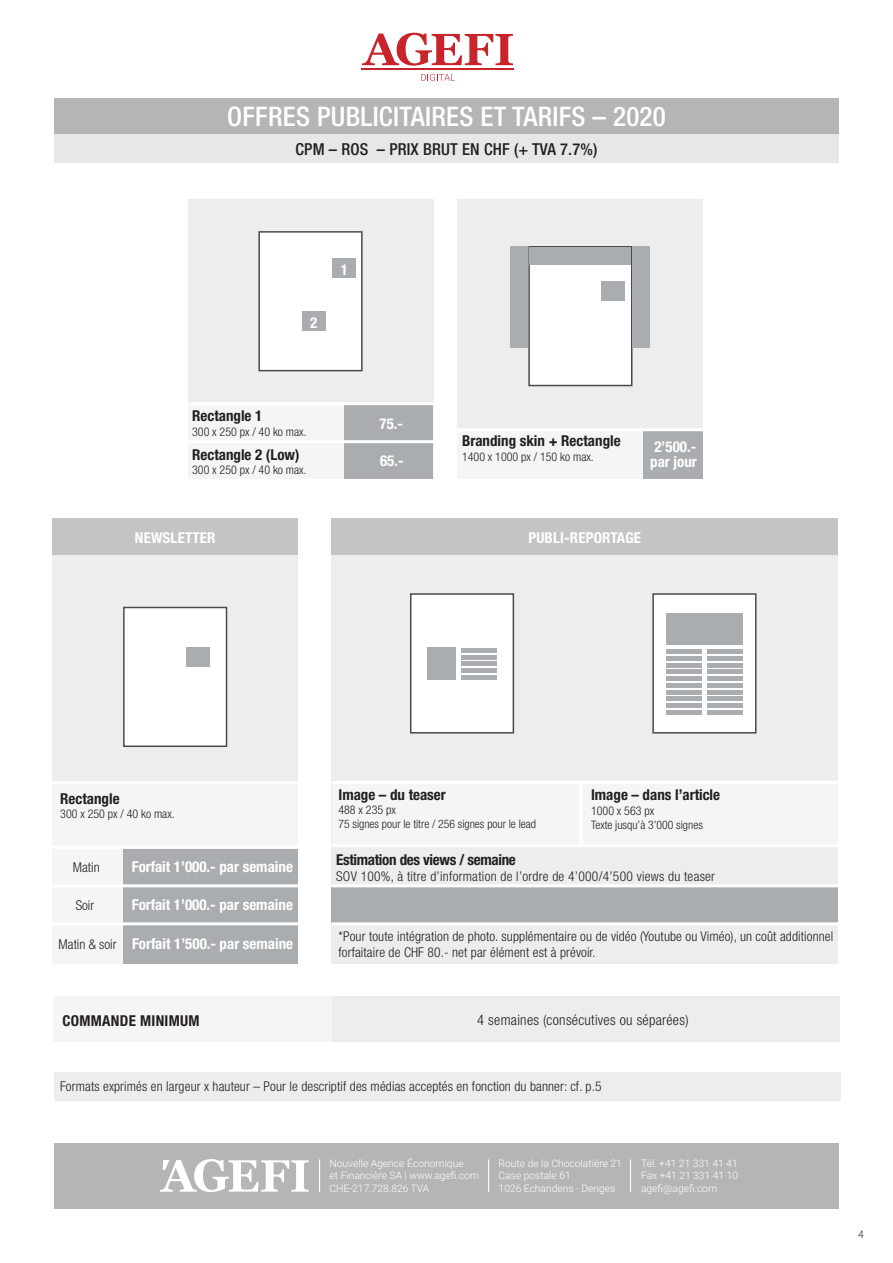
<style>
.page{position:relative;width:893px;height:1263px;background:#fff}
.page>*{position:absolute;margin:0;border:0;box-sizing:border-box;transform-origin:0 0}
.t1{font:500 condensed 27px "Helvetica Neue";letter-spacing:.01em;color:#fff}
.t2{font:500 condensed 16.5px "Helvetica Neue";letter-spacing:.01em;color:#231f20}
.t3{font:700 condensed 15px "Helvetica Neue";color:#fff}
.t4{font:700 condensed 15px "Helvetica Neue";color:#231f20}
.t5{font:700 condensed 15px "Helvetica Neue";letter-spacing:-.02em;color:#231f20}
.t6{font:700 condensed 15px "Helvetica Neue";letter-spacing:.02em;color:#231f20}
.t7{font:300 condensed 14.4px "Helvetica Neue";letter-spacing:.02em;color:#231f20}
.t8{font:300 condensed 13.5px/16.2px "Helvetica Neue";letter-spacing:.01em;color:#231f20}
.t9{font:300 condensed 12px "Helvetica Neue";color:#231f20}
.t10{font:300 condensed 11.7px "Helvetica Neue";color:#231f20}
.t11{font:300 10.2px "Roboto";color:#fff}
.t12{font:300 10.2px "Roboto";color:#231f20}
</style>
<div class="page">
<div style="left:54px;top:98px;width:785px;height:36px;background:#b5b5b8"></div>
<div style="left:54px;top:134px;width:785px;height:29px;background:#e6e7e9"></div>
<div style="left:54px;top:1143px;width:785px;height:66px;background:#b5b5b8"></div>
<hr style="left:630px;top:1159px;width:1px;height:33px;background:#fff">
<hr style="left:488px;top:1159px;width:1px;height:33px;background:#fff">
<hr style="left:319px;top:1159px;width:1px;height:33px;background:#fff">
<svg style="left:160px;top:1159px;width:149px;height:33px"></svg>
<div style="left:188px;top:199px;width:245px;height:280px;background:#ededee"></div>
<div style="left:188px;top:440px;width:245px;height:39px;background:#f5f5f6"></div>
<div style="left:188px;top:404px;width:245px;height:36px;background:#f5f5f6"></div>
<div style="left:344px;top:440px;width:89px;height:39px;background:#aaadaf"></div>
<div style="left:344px;top:404px;width:89px;height:38px;background:#aaadaf"></div>
<hr style="left:186px;top:440px;width:249px;height:3px;background:#fff">
<hr style="left:186px;top:402px;width:249px;height:3px;background:#fff">
<div style="left:458px;top:199px;width:245px;height:280px;background:#ededee"></div>
<div style="left:332px;top:518px;width:248px;height:326px;background:#ededee"></div>
<div style="left:53px;top:518px;width:245px;height:343px;background:#ededee"></div>
<div style="left:53px;top:997px;width:787px;height:45px;background:#ededee"></div>
<div style="left:580px;top:518px;width:258px;height:329px;background:#ededee"></div>
<div style="left:458px;top:430px;width:245px;height:49px;background:#f5f5f6"></div>
<div style="left:332px;top:783px;width:251px;height:61px;background:#f5f5f6"></div>
<div style="left:582px;top:782px;width:257px;height:62px;background:#f5f5f6"></div>
<div style="left:51px;top:781px;width:247px;height:66px;background:#f5f5f6"></div>
<div style="left:644px;top:430px;width:59px;height:49px;background:#aaadaf"></div>
<hr style="left:456px;top:428px;width:248px;height:3px;background:#fff">
<hr style="left:332px;top:781px;width:508px;height:3px;background:#fff">
<hr style="left:50px;top:781px;width:248px;height:3px;background:#fff">
<div style="left:528px;top:246px;width:104px;height:140px;background:#fff;border:2px solid #494a4c"></div>
<div style="left:530px;top:247px;width:101px;height:18px;background:#aaadaf"></div>
<div style="left:510px;top:246px;width:18px;height:102px;background:#aaadaf"></div>
<div style="left:632px;top:246px;width:18px;height:102px;background:#aaadaf"></div>
<div style="left:53px;top:518px;width:245px;height:36px;background:#c4c4c6"></div>
<div style="left:332px;top:518px;width:506px;height:36px;background:#c4c4c6"></div>
<div style="left:410px;top:593px;width:104px;height:140px;background:#fff;border:2px solid #494a4c"></div>
<div style="left:427px;top:647px;width:29px;height:33px;background:#aaadaf"></div>
<div style="left:461px;top:648px;width:36px;height:5px;background:#aaadaf"></div>
<div style="left:461px;top:661px;width:36px;height:5px;background:#aaadaf"></div>
<hr style="left:461px;top:655px;width:36px;height:4px;background:#aaadaf">
<div style="left:461px;top:668px;width:36px;height:5px;background:#aaadaf"></div>
<div style="left:461px;top:675px;width:36px;height:5px;background:#aaadaf"></div>
<div style="left:652px;top:593px;width:104px;height:140px;background:#fff;border:2px solid #494a4c"></div>
<div style="left:666px;top:613px;width:77px;height:32px;background:#aaadaf"></div>
<div style="left:707px;top:649px;width:36px;height:5px;background:#aaadaf"></div>
<div style="left:707px;top:683px;width:36px;height:5px;background:#aaadaf"></div>
<div style="left:666px;top:649px;width:36px;height:5px;background:#aaadaf"></div>
<div style="left:666px;top:683px;width:36px;height:5px;background:#aaadaf"></div>
<hr style="left:707px;top:663px;width:36px;height:4px;background:#aaadaf">
<hr style="left:707px;top:697px;width:36px;height:4px;background:#aaadaf">
<hr style="left:666px;top:663px;width:36px;height:4px;background:#aaadaf">
<hr style="left:666px;top:697px;width:36px;height:4px;background:#aaadaf">
<div style="left:707px;top:656px;width:36px;height:5px;background:#aaadaf"></div>
<hr style="left:707px;top:690px;width:36px;height:4px;background:#aaadaf">
<div style="left:666px;top:656px;width:36px;height:5px;background:#aaadaf"></div>
<hr style="left:666px;top:690px;width:36px;height:4px;background:#aaadaf">
<div style="left:707px;top:669px;width:36px;height:5px;background:#aaadaf"></div>
<div style="left:707px;top:703px;width:36px;height:5px;background:#aaadaf"></div>
<div style="left:666px;top:669px;width:36px;height:5px;background:#aaadaf"></div>
<div style="left:666px;top:703px;width:36px;height:5px;background:#aaadaf"></div>
<div style="left:707px;top:676px;width:36px;height:5px;background:#aaadaf"></div>
<div style="left:707px;top:710px;width:36px;height:5px;background:#aaadaf"></div>
<div style="left:666px;top:676px;width:36px;height:5px;background:#aaadaf"></div>
<div style="left:666px;top:710px;width:36px;height:5px;background:#aaadaf"></div>
<div style="left:53px;top:997px;width:279px;height:45px;background:#f5f5f6"></div>
<div style="left:54px;top:1072px;width:787px;height:28px;background:#ededee"></div>
<hr style="left:579px;top:784px;width:3px;height:62px;background:#fff">
<svg style="left:362px;top:33px;width:151px;height:33px"></svg>
<hr style="left:361px;top:68px;width:153px;height:2px;background:#c8242b">
<svg style="left:421px;top:74px;width:34px;height:7px"></svg>
<div style="left:258px;top:231px;width:105px;height:140px;background:#fff;border:2px solid #494a4c"></div>
<div style="left:302px;top:311px;width:24px;height:20px;background:#aaadaf"></div>
<div style="left:333px;top:259px;width:23px;height:19px;background:#aaadaf"></div>
<div style="left:601px;top:281px;width:24px;height:20px;background:#aaadaf"></div>
<div style="left:123px;top:607px;width:104px;height:140px;background:#fff;border:2px solid #494a4c"></div>
<div style="left:186px;top:647px;width:24px;height:20px;background:#aaadaf"></div>
<div style="left:332px;top:844px;width:506px;height:119px;background:#ededee"></div>
<hr style="left:332px;top:844px;width:508px;height:3px;background:#fff">
<div style="left:332px;top:887px;width:506px;height:35px;background:#aaadaf"></div>
<div style="left:54px;top:849px;width:244px;height:114px;background:#aaadaf"></div>
<div style="left:53px;top:849px;width:70px;height:116px;background:#f5f5f6"></div>
<hr style="left:50px;top:846px;width:248px;height:3px;background:#fff">
<hr style="left:53px;top:884px;width:247px;height:3px;background:#fff">
<hr style="left:51px;top:922px;width:247px;height:3px;background:#fff">
<hr style="left:332px;top:884px;width:507px;height:3px;background:#fff">
<hr style="left:332px;top:922px;width:507px;height:3px;background:#fff">
<p class="t1" style="left:227px;top:101px;width:440px">OFFRES PUBLICITAIRES ET TARIFS – 2020</p>
<p class="t2" style="left:296px;top:139px;width:303px">CPM – ROS – PRIX BRUT EN CHF (+ TVA 7.7%)</p>
<p class="t3" style="left:310px;top:313px;width:9px">2</p>
<p class="t3" style="left:341px;top:261px;width:9px">1</p>
<p class="t4" style="left:192px;top:407px;width:72px">Rectangle 1</p>
<p class="t9" style="left:192px;top:424px;width:116px">300 x 250 px / 40 ko max.</p>
<p class="t4" style="left:192px;top:445px;width:109px">Rectangle 2 (Low)</p>
<p class="t9" style="left:192px;top:463px;width:116px">300 x 250 px / 40 ko max.</p>
<p class="t3" style="left:379px;top:414px;width:25px">75.-</p>
<p class="t3" style="left:380px;top:452px;width:25px">65.-</p>
<p class="t4" style="left:462px;top:432px;width:160px">Branding skin + Rectangle</p>
<p class="t9" style="left:462px;top:450px;width:133px">1400 x 1000 px / 150 ko max.</p>
<p class="t3" style="left:654px;top:438px;width:43px">2’500.-</p>
<p class="t3" style="left:650px;top:453px;width:48px">par jour</p>
<p class="t3" style="left:135px;top:529px;width:82px">NEWSLETTER</p>
<p class="t3" style="left:528px;top:529px;width:114px">PUBLI-REPORTAGE</p>
<p class="t4" style="left:60px;top:789px;width:61px">Rectangle</p>
<p class="t9" style="left:60px;top:807px;width:116px">300 x 250 px / 40 ko max.</p>
<p class="t3" style="left:132px;top:857px;width:163px">Forfait 1’000.- par semaine</p>
<p class="t8" style="left:73px;top:859px;width:28px">Matin</p>
<p class="t8" style="left:76px;top:897px;width:20px">Soir</p>
<p class="t3" style="left:132px;top:896px;width:163px">Forfait 1’000.- par semaine</p>
<p class="t8" style="left:59px;top:935px;width:59px">Matin &amp; soir</p>
<p class="t3" style="left:132px;top:935px;width:163px">Forfait 1’500.- par semaine</p>
<p class="t4" style="left:338px;top:785px;width:109px">Image – du teaser</p>
<p class="t9" style="left:338px;top:803px;width:59px">488 x 235 px</p>
<p class="t10" style="left:338px;top:817px;width:199px">75 signes pour le titre / 256 signes pour le lead</p>
<p class="t4" style="left:591px;top:786px;width:131px">Image – dans l’article</p>
<p class="t9" style="left:591px;top:804px;width:65px">1000 x 563 px</p>
<p class="t10" style="left:591px;top:818px;width:113px">Texte jusqu’à 3’000 signes</p>
<p class="t5" style="left:336px;top:851px;width:181px">Estimation des views / semaine</p>
<p class="t8" style="left:336px;top:868px;width:380px">SOV 100%, à titre d’information de l’ordre de 4’000/4’500 views du teaser</p>
<p class="t8" style="left:338px;top:927px;width:496px">*Pour toute intégration de photo. supplémentaire ou de vidéo (Youtube ou Viméo), un coût additionnel forfaitaire de CHF 80.- net par élément est à prévoir.</p>
<p class="t6" style="left:62px;top:1011px;width:139px">COMMANDE MINIMUM</p>
<p class="t7" style="left:477px;top:1012px;width:213px">4 semaines (consécutives ou séparées)</p>
<p class="t8" style="left:60px;top:1078px;width:543px">Formats exprimés en largeur x hauteur – Pour le descriptif des médias acceptés en fonction du banner: cf. p.5</p>
<p class="t11" style="left:330px;top:1156px;width:136px">Nouvelle Agence Économique</p>
<p class="t11" style="left:330px;top:1168px;width:151px">et Financière SA | www.agefi.com</p>
<p class="t11" style="left:330px;top:1181px;width:101px">CHE-217.728.826 TVA</p>
<p class="t11" style="left:499px;top:1156px;width:125px">Route de la Chocolatière 21</p>
<p class="t11" style="left:499px;top:1168px;width:74px">Case postale 61</p>
<p class="t11" style="left:499px;top:1181px;width:118px">1026 Echandens - Denges</p>
<p class="t11" style="left:641px;top:1156px;width:98px">Tél. +41 21 331 41 41</p>
<p class="t11" style="left:641px;top:1168px;width:99px">Fax +41 21 331 41 10</p>
<p class="t11" style="left:641px;top:1181px;width:78px">agefi@agefi.com</p>
<p class="t12" style="left:858px;top:1227px;width:7px">4</p>
</div>
